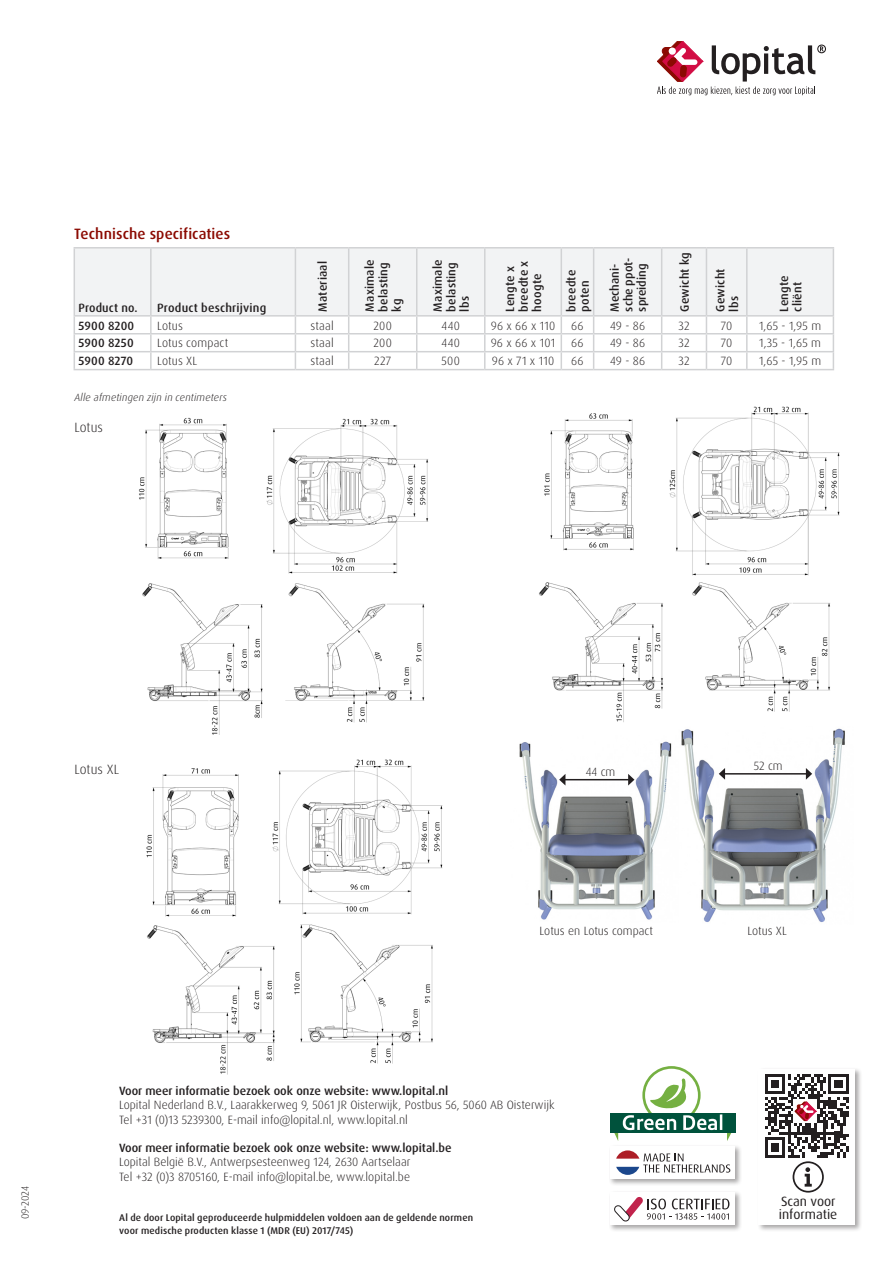
<style>
.page{position:relative;width:893px;height:1263px;background:#fff}
.page>*{position:absolute;margin:0;border:0;box-sizing:border-box;transform-origin:0 0}
.Bodytekst{font:500 15px "Dax Pro";letter-spacing:.005em;color:#8b0a02}
.t1{font:13.5px "Dax Pro";color:#231f20}
._5_Platte_tekst{font:300 13.5px "Dax Pro";letter-spacing:.005em;color:#231f20}
.Bodytekst-2{font:300 12px "Dax Pro";color:#231f20}
.Bodytekst-3{font:500 12px/13.5px "Dax Pro";letter-spacing:.005em;color:#231f20}
._5_Platte_tekst-2{font:300 12px "Dax Pro";letter-spacing:.015em;color:#231f20}
.t2{font:italic 300 10.5px "Dax Pro";letter-spacing:.015em;color:#231f20}
.t3{font:300 10.5px "Dax Pro";letter-spacing:-.015em;color:#231f20}
.Bodytekst-4{font:500 9.75px "Dax Pro";letter-spacing:.015em;color:#231f20}
</style>
<div class="page">
<img style="left:681px;top:728px;width:164px;height:194px">
<svg style="left:657px;top:41px;width:169px;height:54px"></svg>
<img style="left:146px;top:759px;width:297px;height:316px">
<div style="left:75px;top:249px;width:758px;height:66px;background:#f2f3f4"></div>
<hr style="left:74px;top:247px;width:77px;height:2px;background:#d1d2d4">
<hr style="left:74px;top:249px;width:1px;height:66px;background:#d1d2d4">
<hr style="left:151px;top:247px;width:144px;height:2px;background:#d1d2d4">
<hr style="left:150px;top:249px;width:2px;height:66px;background:#d1d2d4">
<hr style="left:295px;top:247px;width:54px;height:2px;background:#d1d2d4">
<hr style="left:295px;top:249px;width:1px;height:66px;background:#d1d2d4">
<hr style="left:349px;top:247px;width:68px;height:2px;background:#d1d2d4">
<hr style="left:348px;top:249px;width:1px;height:66px;background:#d1d2d4">
<hr style="left:417px;top:247px;width:68px;height:2px;background:#d1d2d4">
<hr style="left:416px;top:249px;width:1px;height:66px;background:#d1d2d4">
<hr style="left:485px;top:247px;width:76px;height:2px;background:#d1d2d4">
<hr style="left:484px;top:249px;width:1px;height:66px;background:#d1d2d4">
<hr style="left:561px;top:247px;width:33px;height:2px;background:#d1d2d4">
<hr style="left:561px;top:249px;width:1px;height:66px;background:#d1d2d4">
<hr style="left:594px;top:247px;width:68px;height:2px;background:#d1d2d4">
<hr style="left:593px;top:249px;width:1px;height:66px;background:#d1d2d4">
<hr style="left:662px;top:247px;width:44px;height:2px;background:#d1d2d4">
<hr style="left:661px;top:249px;width:1px;height:66px;background:#d1d2d4">
<hr style="left:706px;top:247px;width:41px;height:2px;background:#d1d2d4">
<hr style="left:706px;top:249px;width:1px;height:66px;background:#d1d2d4">
<hr style="left:747px;top:247px;width:87px;height:2px;background:#d1d2d4">
<hr style="left:746px;top:249px;width:2px;height:66px;background:#d1d2d4">
<hr style="left:833px;top:249px;width:1px;height:66px;background:#d1d2d4">
<hr style="left:74px;top:315px;width:77px;height:2px;background:#d1d2d4">
<hr style="left:151px;top:315px;width:144px;height:2px;background:#d1d2d4">
<hr style="left:295px;top:315px;width:54px;height:2px;background:#d1d2d4">
<hr style="left:349px;top:315px;width:68px;height:2px;background:#d1d2d4">
<hr style="left:417px;top:315px;width:68px;height:2px;background:#d1d2d4">
<hr style="left:485px;top:315px;width:76px;height:2px;background:#d1d2d4">
<hr style="left:561px;top:315px;width:33px;height:2px;background:#d1d2d4">
<hr style="left:594px;top:315px;width:68px;height:2px;background:#d1d2d4">
<hr style="left:662px;top:315px;width:44px;height:2px;background:#d1d2d4">
<hr style="left:706px;top:315px;width:41px;height:2px;background:#d1d2d4">
<hr style="left:747px;top:315px;width:87px;height:2px;background:#d1d2d4">
<svg style="left:74px;top:316px;width:760px;height:53px"></svg>
<hr style="left:74px;top:369px;width:77px;height:1px;background:#d1d2d4">
<hr style="left:151px;top:369px;width:144px;height:1px;background:#d1d2d4">
<hr style="left:295px;top:369px;width:54px;height:1px;background:#d1d2d4">
<hr style="left:349px;top:369px;width:68px;height:1px;background:#d1d2d4">
<hr style="left:417px;top:369px;width:68px;height:1px;background:#d1d2d4">
<hr style="left:485px;top:369px;width:76px;height:1px;background:#d1d2d4">
<hr style="left:561px;top:369px;width:33px;height:1px;background:#d1d2d4">
<hr style="left:594px;top:369px;width:68px;height:1px;background:#d1d2d4">
<hr style="left:662px;top:369px;width:44px;height:1px;background:#d1d2d4">
<hr style="left:706px;top:369px;width:41px;height:1px;background:#d1d2d4">
<hr style="left:747px;top:369px;width:87px;height:1px;background:#d1d2d4">
<img style="left:539px;top:406px;width:301px;height:316px">
<img style="left:519px;top:741px;width:153px;height:179px">
<hr style="left:565px;top:779px;width:64px;height:1px;background:#231f20">
<svg style="left:559px;top:774px;width:6px;height:11px"></svg>
<svg style="left:628px;top:774px;width:6px;height:11px"></svg>
<hr style="left:724px;top:773px;width:83px;height:1px;background:#231f20">
<svg style="left:719px;top:768px;width:6px;height:12px"></svg>
<svg style="left:806px;top:768px;width:6px;height:12px"></svg>
<img style="left:138px;top:417px;width:291px;height:317px">
<div style="left:609px;top:1190px;width:133px;height:42px;background:#231f20;opacity:.4"></div>
<div style="left:610px;top:1192px;width:125px;height:33px;background:#fff"></div>
<div style="left:757px;top:1067px;width:105px;height:165px;background:#231f20;opacity:.4"></div>
<div style="left:759px;top:1069px;width:96px;height:156px;background:#fff"></div>
<div style="left:609px;top:1144px;width:133px;height:42px;background:#231f20;opacity:.4"></div>
<div style="left:610px;top:1146px;width:125px;height:33px;background:#fff"></div>
<div style="left:610px;top:1113px;width:126px;height:19px;background:#00523c"></div>
<svg style="left:613px;top:1066px;width:119px;height:75px"></svg>
<svg style="left:614px;top:1197px;width:115px;height:25px"></svg>
<svg style="left:616px;top:1150px;width:114px;height:25px"></svg>
<svg style="left:765px;top:1074px;width:84px;height:118px"></svg>
<p class="Bodytekst" style="left:74px;top:224px;width:157px">Technische specificaties</p>
<p class="Bodytekst-3" style="left:79px;top:301px;width:60px">Product no.</p>
<p class="Bodytekst-3" style="left:157px;top:301px;width:111px">Product beschrijving</p>
<p class="Bodytekst-3" style="left:530px;top:312px;width:39px;rotate:-90deg">hoogte</p>
<p class="Bodytekst-3" style="left:565px;top:312px;width:43px;rotate:-90deg">breedte poten</p>
<p class="Bodytekst-3" style="left:608px;top:312px;width:55px;rotate:-90deg">Mechani&shy;sche ppot&shy;spreiding</p>
<p class="Bodytekst-3" style="left:678px;top:312px;width:61px;rotate:-90deg">Gewicht kg</p>
<p class="Bodytekst-3" style="left:316px;top:312px;width:52px;rotate:-90deg">Materiaal</p>
<p class="Bodytekst-3" style="left:363px;top:312px;width:54px;rotate:-90deg">Maximale belasting kg</p>
<p class="Bodytekst-3" style="left:431px;top:312px;width:54px;rotate:-90deg">Maximale belasting lbs</p>
<p class="Bodytekst-3" style="left:503px;top:312px;width:47px;rotate:-90deg">Lengte x</p>
<p class="Bodytekst-3" style="left:517px;top:312px;width:52px;rotate:-90deg">breedte x</p>
<p class="Bodytekst-3" style="left:714px;top:312px;width:45px;rotate:-90deg">Gewicht lbs</p>
<p class="Bodytekst-3" style="left:777px;top:312px;width:38px;rotate:-90deg">Lengte cliënt</p>
<p class="Bodytekst-3" style="left:79px;top:319px;width:57px">5900 8200</p>
<p class="Bodytekst-2" style="left:157px;top:318px;width:27px">Lotus</p>
<p class="Bodytekst-2" style="left:310px;top:318px;width:25px">staal</p>
<p class="Bodytekst-2" style="left:374px;top:318px;width:20px">200</p>
<p class="Bodytekst-2" style="left:442px;top:318px;width:20px">440</p>
<p class="Bodytekst-2" style="left:491px;top:318px;width:66px">96 x 66 x 110</p>
<p class="Bodytekst-2" style="left:571px;top:318px;width:14px">66</p>
<p class="Bodytekst-2" style="left:610px;top:318px;width:37px">49 - 86</p>
<p class="Bodytekst-2" style="left:678px;top:318px;width:13px">32</p>
<p class="Bodytekst-2" style="left:721px;top:318px;width:13px">70</p>
<p class="_5_Platte_tekst-2" style="left:759px;top:318px;width:64px">1,65 - 1,95 m</p>
<p class="Bodytekst-3" style="left:79px;top:337px;width:57px">5900 8250</p>
<p class="Bodytekst-2" style="left:157px;top:336px;width:73px">Lotus compact</p>
<p class="Bodytekst-2" style="left:310px;top:336px;width:25px">staal</p>
<p class="Bodytekst-2" style="left:374px;top:336px;width:20px">200</p>
<p class="Bodytekst-2" style="left:442px;top:336px;width:20px">440</p>
<p class="Bodytekst-2" style="left:491px;top:336px;width:66px">96 x 66 x 101</p>
<p class="Bodytekst-2" style="left:571px;top:336px;width:14px">66</p>
<p class="Bodytekst-2" style="left:610px;top:336px;width:37px">49 - 86</p>
<p class="Bodytekst-2" style="left:678px;top:336px;width:13px">32</p>
<p class="Bodytekst-2" style="left:721px;top:336px;width:13px">70</p>
<p class="_5_Platte_tekst-2" style="left:759px;top:336px;width:63px">1,35 - 1,65 m</p>
<p class="Bodytekst-3" style="left:79px;top:354px;width:56px">5900 8270</p>
<p class="Bodytekst-2" style="left:157px;top:353px;width:42px">Lotus XL</p>
<p class="Bodytekst-2" style="left:310px;top:353px;width:25px">staal</p>
<p class="Bodytekst-2" style="left:374px;top:353px;width:19px">227</p>
<p class="Bodytekst-2" style="left:442px;top:353px;width:20px">500</p>
<p class="Bodytekst-2" style="left:492px;top:353px;width:64px">96 x 71 x 110</p>
<p class="Bodytekst-2" style="left:571px;top:353px;width:14px">66</p>
<p class="Bodytekst-2" style="left:610px;top:353px;width:37px">49 - 86</p>
<p class="Bodytekst-2" style="left:678px;top:353px;width:13px">32</p>
<p class="Bodytekst-2" style="left:721px;top:353px;width:13px">70</p>
<p class="_5_Platte_tekst-2" style="left:759px;top:353px;width:64px">1,65 - 1,95 m</p>
<p class="t2" style="left:74px;top:391px;width:154px">Alle afmetingen zijn in centimeters</p>
<p class="_5_Platte_tekst" style="left:74px;top:419px;width:30px">Lotus</p>
<p class="_5_Platte_tekst" style="left:74px;top:761px;width:46px">Lotus XL</p>
<p class="Bodytekst-2" style="left:586px;top:764px;width:31px">44 cm</p>
<p class="t3" style="left:18px;top:1219px;width:35px;rotate:-90deg">09-2024</p>
<p class="Bodytekst-2" style="left:540px;top:923px;width:115px">Lotus en Lotus compact</p>
<p class="Bodytekst-3" style="left:119px;top:1084px;width:331px">Voor meer informatie bezoek ook onze website: www.lopital.nl</p>
<p class="Bodytekst-2" style="left:119px;top:1097px;width:437px">Lopital Nederland B.V., Laarakkerweg 9, 5061 JR Oisterwijk, Postbus 56, 5060 AB Oisterwijk</p>
<p class="Bodytekst-2" style="left:119px;top:1112px;width:290px">Tel +31 (0)13 5239300, E-mail info@lopital.nl, www.lopital.nl</p>
<p class="Bodytekst-3" style="left:119px;top:1141px;width:334px">Voor meer informatie bezoek ook onze website: www.lopital.be</p>
<p class="Bodytekst-2" style="left:119px;top:1154px;width:293px">Lopital België B.V., Antwerpsesteenweg 124, 2630 Aartselaar</p>
<p class="Bodytekst-2" style="left:119px;top:1169px;width:293px">Tel +32 (0)3 8705160, E-mail info@lopital.be, www.lopital.be</p>
<p class="Bodytekst-4" style="left:119px;top:1211px;width:355px">Al de door Lopital geproduceerde hulpmiddelen voldoen aan de geldende normen</p>
<p class="Bodytekst-4" style="left:119px;top:1224px;width:236px">voor medische producten klasse 1 (MDR (EU) 2017/745)</p>
<p class="Bodytekst-2" style="left:754px;top:758px;width:31px">52 cm</p>
<p class="Bodytekst-2" style="left:747px;top:923px;width:41px">Lotus XL</p>
<p class="t1" style="left:781px;top:1192px;width:56px">Scan voor</p>
<p class="t1" style="left:779px;top:1205px;width:60px">informatie</p>
</div>
